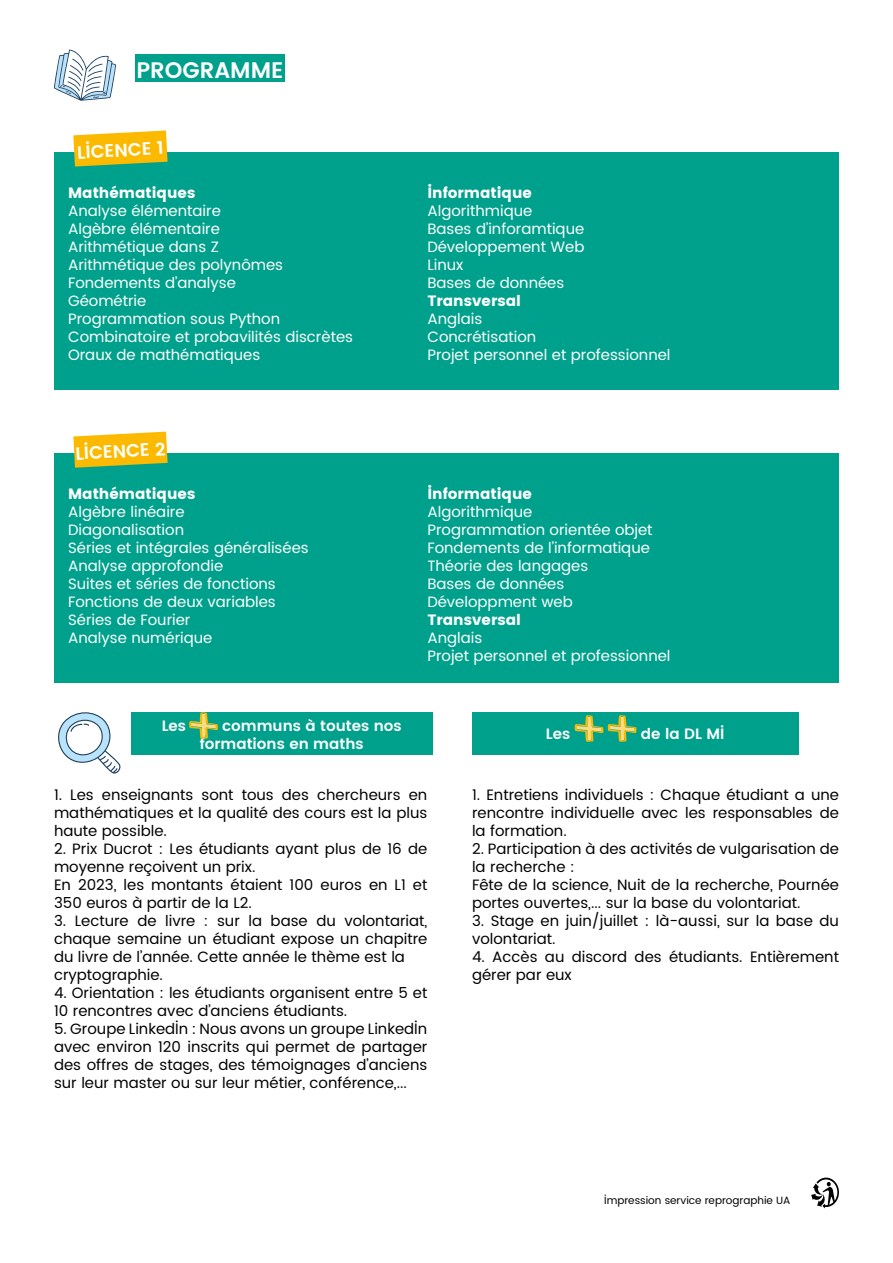
<style>
.page{position:relative;width:893px;height:1263px;background:#fff}
.page>*{position:absolute;margin:0;border:0;box-sizing:border-box;transform-origin:0 0}
.t1{font:600 22.5px "UA Poppins Titre";color:#fff}
.t2{font:600 18px "UA Poppins Texte";color:#fff}
.t3{font:15px/18px "UA Poppins Texte";color:#000}
.t4{font:15px/18px "UA Poppins Texte";color:#fff}
.t5{font:700 15px "UA Poppins Texte";color:#fff}
.t6{font:600 15px/18px "UA Poppins Texte";color:#fff}
.t7{font:10.5px "UA Poppins Texte";color:#000}
</style>
<div class="page">
<div style="left:54px;top:152px;width:785px;height:238px;background:#00a18c"></div>
<div style="left:135px;top:54px;width:150px;height:27px;background:#00a18c"></div>
<svg style="left:54px;top:50px;width:62px;height:51px"></svg>
<svg style="left:811px;top:1177px;width:28px;height:31px"></svg>
<svg style="left:73px;top:130px;width:95px;height:37px;background:#e6be22"></svg>
<div style="left:54px;top:453px;width:785px;height:230px;background:#00a18c"></div>
<svg style="left:73px;top:432px;width:95px;height:36px;background:#e6bc1d"></svg>
<div style="left:131px;top:712px;width:302px;height:43px;background:#00a18c"></div>
<svg style="left:58px;top:712px;width:63px;height:61px"></svg>
<div style="left:472px;top:712px;width:326px;height:42px;background:#00a18c"></div>
<svg style="left:575px;top:715px;width:61px;height:27px"></svg>
<svg style="left:189px;top:712px;width:29px;height:27px"></svg>
<h1 class="t1" style="left:136px;top:54px;width:149px">PROGRAMME</h1>
<p class="t2" style="left:77px;top:139px;width:88px;rotate:-3deg">LICENCE 1</p>
<p class="t5" style="left:68px;top:184px;width:129px">Mathématiques</p>
<p class="t4" style="left:68px;top:202px;width:287px">Analyse élémentaire<br>Algèbre élémentaire<br>Arithmétique dans Z<br>Arithmétique des polynômes<br>Fondements d’analyse<br>Géométrie<br>Programmation sous Python<br>Combinatoire et probavilités discrètes<br>Oraux de mathématiques</p>
<p class="t2" style="left:75px;top:440px;width:92px;rotate:-3deg">LICENCE 2</p>
<p class="t5" style="left:68px;top:485px;width:129px">Mathématiques</p>
<p class="t4" style="left:68px;top:504px;width:242px">Algèbre linéaire<br>Diagonalisation<br>Séries et intégrales généralisées<br>Analyse approfondie<br>Suites et séries de fonctions<br>Fonctions de deux variables<br>Séries de Fourier<br>Analyse numérique</p>
<p class="t5" style="left:427px;top:184px;width:106px">Informatique</p>
<p class="t4" style="left:427px;top:202px;width:159px">Algorithmique<br>Bases d’inforamtique<br>Développement Web<br>Linux<br>Bases de données</p>
<p class="t5" style="left:427px;top:292px;width:95px">Transversal</p>
<p class="t4" style="left:427px;top:310px;width:245px">Anglais<br>Concrétisation<br>Projet personnel et professionnel</p>
<p class="t5" style="left:427px;top:485px;width:106px">Informatique</p>
<p class="t4" style="left:427px;top:504px;width:227px">Algorithmique<br>Programmation orientée objet<br>Fondements de l’informatique<br>Théorie des langages<br>Bases de données<br>Développment web</p>
<p class="t5" style="left:427px;top:611px;width:95px">Transversal</p>
<p class="t4" style="left:427px;top:630px;width:245px">Anglais<br>Projet personnel et professionnel</p>
<p class="t6" style="left:162px;top:716px;width:26px">Les</p>
<p class="t6" style="left:200px;top:716px;width:203px;text-indent:22px">communs à toutes nos formations en maths</p>
<p class="t3" style="left:54px;top:786px;width:375px;text-align:justify">1. Les enseignants sont tous des chercheurs en mathématiques et la qualité des cours est la plus haute possible.</p>
<p class="t3" style="left:54px;top:840px;width:375px">2. Prix Ducrot : Les étudiants ayant plus de 16 de moyenne reçoivent un prix.<br>En 2023, les montants étaient 100 euros en L1 et 350 euros à partir de la L2.</p>
<p class="t3" style="left:54px;top:912px;width:375px">3. Lecture de livre : sur la base du volontariat, chaque semaine un étudiant expose un chapitre du livre de l’année. Cette année le thème est la cryptographie.</p>
<p class="t3" style="left:54px;top:984px;width:375px">4. Orientation : les étudiants organisent entre 5 et<br>10 rencontres avec d’anciens étudiants.</p>
<p class="t3" style="left:54px;top:1020px;width:375px;text-align:justify">5. Groupe LinkedIn : Nous avons un groupe LinkedIn avec environ 120 inscrits qui permet de partager des offres de stages, des témoignages d’anciens sur leur master ou sur leur métier, conférence,...</p>
<p class="t6" style="left:546px;top:723px;width:26px">Les</p>
<p class="t6" style="left:641px;top:723px;width:85px">de la DL MI</p>
<p class="t3" style="left:472px;top:786px;width:368px;text-align:justify">1. Entretiens individuels : Chaque étudiant a une rencontre individuelle avec les responsables de la formation.</p>
<p class="t3" style="left:472px;top:840px;width:368px">2. Participation à des activités de vulgarisation de la recherche :<br>Fête de la science, Nuit de la recherche, Pournée portes ouvertes,... sur la base du volontariat.</p>
<p class="t3" style="left:472px;top:912px;width:368px">3. Stage en juin/juillet : là-aussi, sur la base du volontariat.</p>
<p class="t3" style="left:472px;top:948px;width:368px">4. Accès au discord des étudiants. Entièrement gérer par eux</p>
<p class="t7" style="left:604px;top:1193px;width:188px">Impression service reprographie UA</p>
</div>
